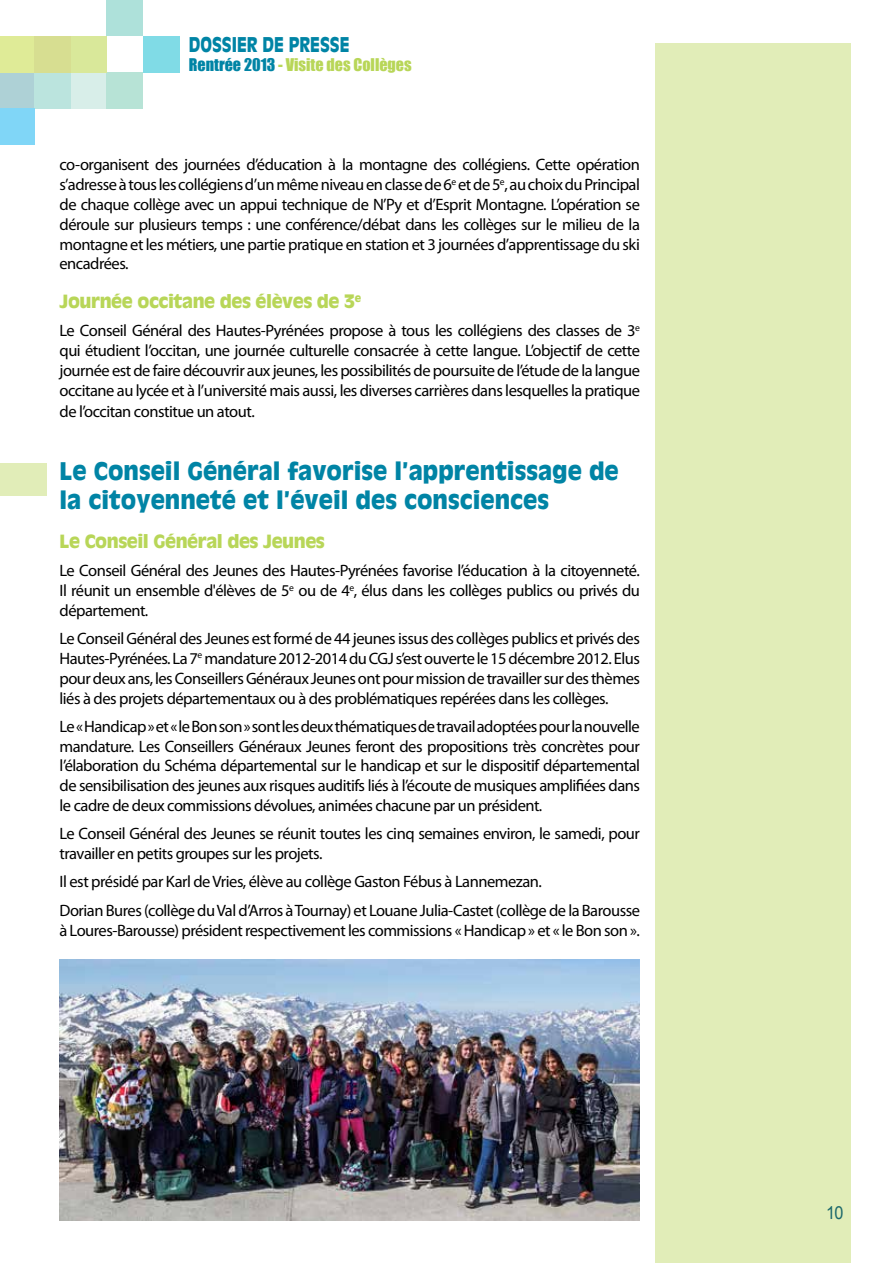
<style>
.page{position:relative;width:893px;height:1263px;background:#fff}
.page>*{position:absolute;margin:0;border:0;box-sizing:border-box;transform-origin:0 0}
.t1{font:900 24px/28.8px "Antique Olive Std";color:#0084a5}
.t2{font:900 20.1px "Antique Olive Std";color:#0084a5;scale:.8 1}
.t3{font:900 18px "Antique Olive Std";letter-spacing:-.025em;color:#b8d658}
.t4{font:18px "Arial";color:#1b686b;scale:.9 1}
.t5{font:16.5px/19.8px "Myriad Pro";letter-spacing:-.03em;color:#000;text-align:justify}
.t6{font:16.05px "Impact";color:#b8d658}
.s1{color:#0084a5}
</style>
<div class="page">
<div style="left:655px;top:43px;width:195px;height:1220px;background:#e1edb8"></div>
<div style="left:71px;top:72px;width:36px;height:36px;background:#d8eee9"></div>
<div style="left:107px;top:72px;width:36px;height:36px;background:#b7e3d6"></div>
<div style="left:0;top:72px;width:34px;height:36px;background:#aed1d6"></div>
<div style="left:71px;top:36px;width:36px;height:36px;background:#d9e89a"></div>
<div style="left:107px;top:0;width:36px;height:36px;background:#aee1da"></div>
<div style="left:143px;top:36px;width:36px;height:36px;background:#80dbe6"></div>
<div style="left:0;top:36px;width:34px;height:36px;background:#dfeb97"></div>
<div style="left:34px;top:72px;width:37px;height:36px;background:#bbe4de"></div>
<div style="left:0;top:108px;width:35px;height:37px;background:#80d6f7"></div>
<div style="left:34px;top:36px;width:37px;height:36px;background:#d7de91"></div>
<img style="left:60px;top:960px;width:580px;height:260px">
<div style="left:0;top:463px;width:47px;height:32px;background:#e1edb8"></div>
<p class="t2" style="left:189px;top:33px;width:202px">DOSSIER DE PRESSE</p>
<p class="t6" style="left:189px;top:53px;width:224px"><span class="s1">Rentrée 2013</span> - Visite des Collèges</p>
<p class="t5" style="left:60px;top:155px;width:582px">co-organisent des journées d’éducation à la montagne des collégiens. Cette opération s’adresse à tous les collégiens d’un même niveau en classe de 6<sup>e</sup> et de 5<sup>e</sup>, au choix du Principal de chaque collège avec un appui technique de N’Py et d’Esprit Montagne. L’opération se déroule sur plusieurs temps : une conférence/débat dans les collèges sur le milieu de la montagne et les métiers, une partie pratique en station et 3 journées d’apprentissage du ski encadrées.</p>
<p class="t3" style="left:60px;top:291px;width:303px">Journée occitane des élèves de 3<sup>e</sup></p>
<p class="t5" style="left:60px;top:321px;width:582px">Le Conseil Général des Hautes-Pyrénées propose à tous les collégiens des classes de 3<sup>e </sup>qui étudient l’occitan, une journée culturelle consacrée à cette langue. L’objectif de cette journée est de faire découvrir aux jeunes, les possibilités de poursuite de l’étude de la langue occitane au lycée et à l’université mais aussi, les diverses carrières dans lesquelles la pratique</p>
<p class="t5" style="left:60px;top:402px;width:197px">de l’occitan constitue un atout.</p>
<h1 class="t1" style="left:60px;top:457px;width:561px">Le Conseil Général favorise l’apprentissage de la citoyenneté et l’éveil des consciences</h1>
<p class="t3" style="left:60px;top:530px;width:267px">Le Conseil Général des Jeunes</p>
<p class="t5" style="left:60px;top:560px;width:582px">Le Conseil Général des Jeunes des Hautes-Pyrénées favorise l’éducation à la citoyenneté.<br>Il réunit un ensemble d'élèves de 5<sup>e</sup> ou de 4<sup>e</sup>, élus dans les collèges publics ou privés du département.</p>
<p class="t5" style="left:60px;top:628px;width:582px">Le Conseil Général des Jeunes est formé de 44 jeunes issus des collèges publics et privés des Hautes-Pyrénées. La 7<sup>e</sup> mandature 2012-2014 du CGJ s’est ouverte le 15 décembre 2012. Elus pour deux ans, les Conseillers Généraux Jeunes ont pour mission de travailler sur des thèmes liés à des projets départementaux ou à des problématiques repérées dans les collèges.</p>
<p class="t5" style="left:60px;top:716px;width:582px">Le « Handicap » et « le Bon son » sont les deux thématiques de travail adoptées pour la nouvelle mandature. Les Conseillers Généraux Jeunes feront des propositions très concrètes pour l’élaboration du Schéma départemental sur le handicap et sur le dispositif départemental de sensibilisation des jeunes aux risques auditifs liés à l’écoute de musiques amplifiées dans le cadre de deux commissions dévolues, animées chacune par un président.</p>
<p class="t5" style="left:60px;top:824px;width:582px">Le Conseil Général des Jeunes se réunit toutes les cinq semaines environ, le samedi, pour travailler en petits groupes sur les projets.</p>
<p class="t5" style="left:60px;top:867px;width:582px;line-height:28.3px">Il est présidé par Karl de Vries, élève au collège Gaston Fébus à Lannemezan.<br>Dorian Bures (collège du Val d’Arros à Tournay) et Louane Julia-Castet (collège de la Barousse</p>
<p class="t5" style="left:60px;top:920px;width:582px">à Loures-Barousse) président respectivement les commissions « Handicap » et « le Bon son ».</p>
<p class="t4" style="left:826px;top:1201px;width:21px">10</p>
</div>
